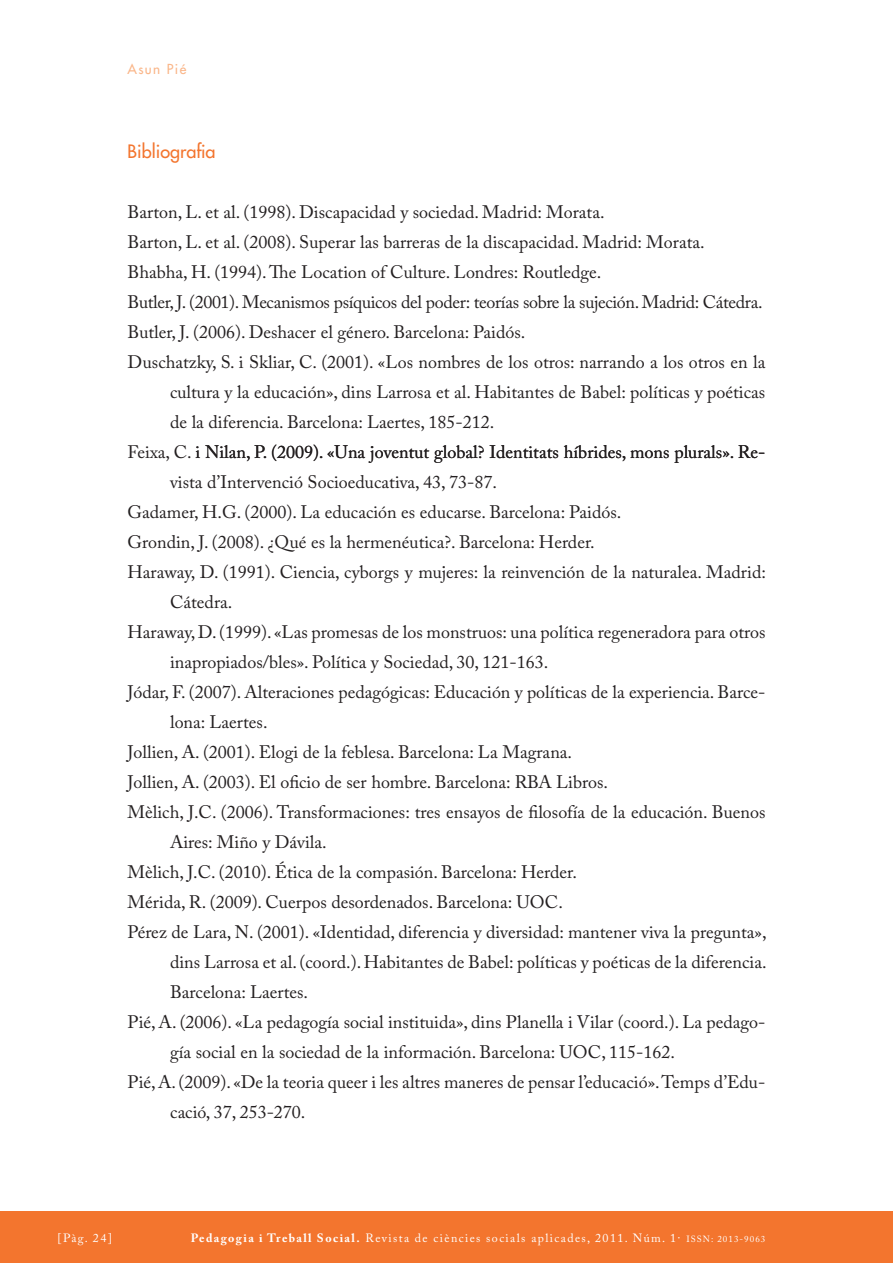
<style>
.page{position:relative;width:893px;height:1263px;background:#fff}
.page>*{position:absolute;margin:0;border:0;box-sizing:border-box;transform-origin:0 0}
.t1{font:18px/30px "Adobe Caslon Pro";color:#231f20}
.t2{font:18px "Adobe Caslon Pro";letter-spacing:-.02em;color:#231f20}
.titolets{font:18px "Futura";color:#f3752e}
.t3{font:13.5px "Futura";letter-spacing:.1em;color:#fab689}
.t4{font:12px "Adobe Caslon Pro";letter-spacing:.115em;color:#fff}
.s1{font-weight:700}
.s2{font-size:9px}
</style>
<div class="page">
<div style="left:0;top:1212px;width:893px;height:51px;background:#f3752e"></div>
<p class="t3" style="left:128px;top:61px;width:60px">Asun Pié</p>
<p class="titolets" style="left:128px;top:140px;width:90px">Bibliografia</p>
<p class="t1" style="left:128px;top:196px;width:478px">Barton, L. et al. (1998). Discapacidad y sociedad. Madrid: Morata.</p>
<p class="t1" style="left:128px;top:226px;width:579px">Barton, L. et al. (2008). Superar las barreras de la discapacidad. Madrid: Morata.</p>
<p class="t1" style="left:128px;top:256px;width:475px">Bhabha, H. (1994). The Location of Culture. Londres: Routledge.</p>
<p class="t2" style="left:128px;top:291px;width:636px">Butler, J. (2001). Mecanismos psíquicos del poder: teorías sobre la sujeción. Madrid: Cátedra.</p>
<p class="t1" style="left:128px;top:316px;width:399px">Butler, J. (2006). Deshacer el género. Barcelona: Paidós.</p>
<p class="t1" style="left:170px;top:346px;width:597px;text-align:justify;text-indent:-43px">Duschatzky, S. i Skliar, C. (2001). «Los nombres de los otros: narrando a los otros en la cultura y la educación», dins Larrosa et al. Habitantes de Babel: políticas y poéticas de la diferencia. Barcelona: Laertes, 185-212.</p>
<p class="t1" style="left:170px;top:436px;width:597px;text-indent:-43px">Feixa, C. i Nilan, P. (2009). «Una joventut global? Identitats híbrides, mons plurals». Re&shy;vista d’Intervenció Socioeducativa, 43, 73-87.</p>
<p class="t1" style="left:128px;top:496px;width:495px">Gadamer, H.G. (2000). La educación es educarse. Barcelona: Paidós.</p>
<p class="t1" style="left:128px;top:526px;width:469px">Grondin, J. (2008). ¿Qué es la hermenéutica?. Barcelona: Herder.</p>
<p class="t1" style="left:170px;top:556px;width:597px;text-indent:-43px">Haraway, D. (1991). Ciencia, cyborgs y mujeres: la reinvención de la naturalea. Madrid:<br>Cátedra.</p>
<p class="t1" style="left:170px;top:616px;width:597px;text-indent:-43px">Haraway, D. (1999). «Las promesas de los monstruos: una política regeneradora para otros inapropiados/bles». Política y Sociedad, 30, 121-163.</p>
<p class="t1" style="left:170px;top:676px;width:597px;text-indent:-43px">Jódar, F. (2007). Alteraciones pedagógicas: Educación y políticas de la experiencia. Barce&shy;lona: Laertes.</p>
<p class="t1" style="left:128px;top:736px;width:446px">Jollien, A. (2001). Elogi de la feblesa. Barcelona: La Magrana.</p>
<p class="t1" style="left:128px;top:766px;width:482px">Jollien, A. (2003). El oficio de ser hombre. Barcelona: RBA Libros.</p>
<p class="t1" style="left:170px;top:796px;width:597px;text-indent:-43px">Mèlich, J.C. (2006). Transformaciones: tres ensayos de filosofía de la educación. Buenos<br>Aires: Miño y Dávila.</p>
<p class="t1" style="left:128px;top:856px;width:451px">Mèlich, J.C. (2010). Ética de la compasión. Barcelona: Herder.</p>
<p class="t1" style="left:128px;top:886px;width:437px">Mérida, R. (2009). Cuerpos desordenados. Barcelona: UOC.</p>
<p class="t1" style="left:170px;top:916px;width:598px;text-align:justify;text-indent:-43px">Pérez de Lara, N. (2001). «Identidad, diferencia y diversidad: mantener viva la pregunta», dins Larrosa et al. (coord.). Habitantes de Babel: políticas y poéticas de la diferencia.<br>Barcelona: Laertes.</p>
<p class="t1" style="left:170px;top:1006px;width:597px;text-indent:-43px">Pié, A. (2006). «La pedagogía social instituida», dins Planella i Vilar (coord.). La pedago&shy;gía social en la sociedad de la información. Barcelona: UOC, 115-162.</p>
<p class="t1" style="left:170px;top:1066px;width:597px;text-indent:-43px">Pié, A. (2009). «De la teoria queer i les altres maneres de pensar l’educació». Temps d’Edu&shy;cació, 37, 253-270.</p>
<p class="t4" style="left:57px;top:1231px;width:56px">[Pàg. 24]</p>
<p class="t4" style="left:191px;top:1231px;width:576px"><span class="s1">Pedagogia i Treball Social.</span> Revista de ciències socials aplicades, 2011. Núm. 1· <span class="s2">ISSN: 2013-9063</span></p>
</div>
